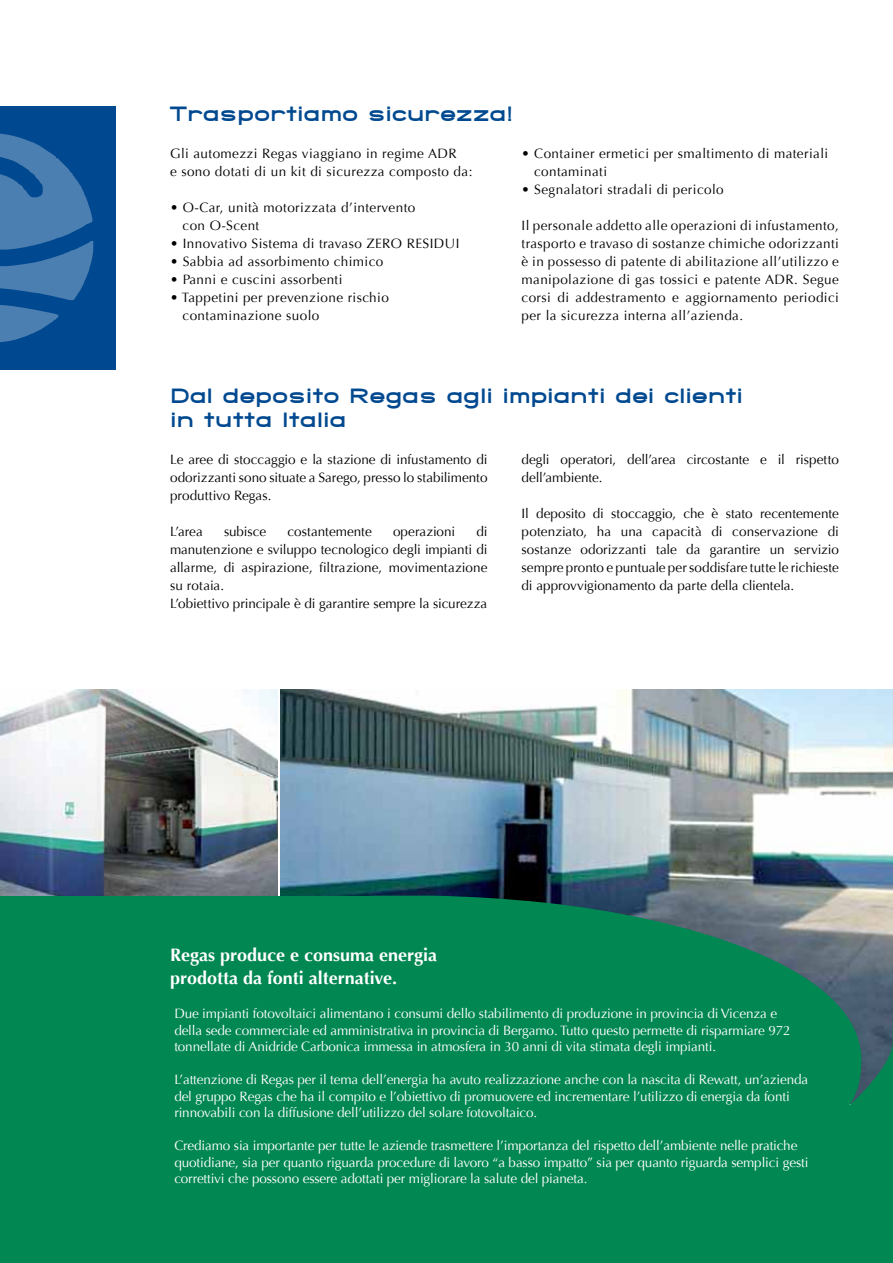
<style>
.page{position:relative;width:893px;height:1263px;background:#fff}
.page>*{position:absolute;margin:0;border:0;box-sizing:border-box;transform-origin:0 0}
.t1{font:800 21px/24px "SF Grandezza";letter-spacing:.05em;color:#004990}
.t2{font:700 18px/22.5px "Optima";color:#fff}
.t3{font:13.5px/18px "Optima";letter-spacing:.03em;color:#000}
.t4{font:13.5px/16.5px "Optima";letter-spacing:-.01em;color:#fff}
.t5{font:13.5px/18px "Optima";color:#000}
.t6{font:13.5px/18px "Optima";letter-spacing:-.005em;color:#000}
</style>
<div class="page">
<div style="left:0;top:106px;width:115px;height:264px;background:#004990"></div>
<svg style="left:0;top:134px;width:93px;height:208px"></svg>
<img style="left:281px;top:690px;width:612px;height:206px">
<img style="left:0;top:690px;width:278px;height:206px">
<svg style="left:1px;top:896px;width:892px;height:367px;fill:#008752"></svg>
<div style="left:0;top:896px;width:379px;height:263px;background:#008752"></div>
<svg style="left:0;top:1159px;width:1px;height:104px"></svg>
<h1 class="t1" style="left:170px;top:102px;width:344px">Trasportiamo sicurezza!</h1>
<p class="t3" style="left:170px;top:145px;width:304px">Gli automezzi Regas viaggiano in regime ADR<br>e sono dotati di un kit di sicurezza composto da:</p>
<p class="t3" style="left:183px;top:199px;width:234px;text-indent:-12px">• O-Car, unità motorizzata d’intervento con O-Scent</p>
<p class="t3" style="left:170px;top:235px;width:291px">• Innovativo Sistema di travaso ZERO RESIDUI</p>
<p class="t3" style="left:170px;top:253px;width:215px">• Sabbia ad assorbimento chimico</p>
<p class="t3" style="left:170px;top:271px;width:174px">• Panni e cuscini assorbenti</p>
<p class="t3" style="left:183px;top:289px;width:208px;text-indent:-12px">• Tappetini per prevenzione rischio contaminazione suolo</p>
<p class="t3" style="left:534px;top:145px;width:296px;text-indent:-12px">• Container ermetici per smaltimento di materiali contaminati</p>
<p class="t3" style="left:521px;top:181px;width:204px">• Segnalatori stradali di pericolo</p>
<p class="t3" style="left:521px;top:217px;width:319px;text-align:justify">Il personale addetto alle operazioni di infustamento, trasporto e travaso di sostanze chimiche odorizzanti è in possesso di patente di abilitazione all’utilizzo e manipolazione di gas tossici e patente ADR. Segue corsi di addestramento e aggiornamento periodici per la sicurezza interna all’azienda.</p>
<h1 class="t1" style="left:171px;top:384px;width:573px">Dal deposito Regas agli impianti dei clienti in tutta Italia</h1>
<p class="t3" style="left:170px;top:451px;width:319px;text-align:justify">Le aree di stoccaggio e la stazione di infustamento di odorizzanti sono situate a Sarego, presso lo stabilimento produttivo Regas.</p>
<p class="t3" style="left:170px;top:523px;width:34px">L’area</p>
<p class="t6" style="left:224px;top:523px;width:44px">subisce</p>
<p class="t5" style="left:288px;top:523px;width:86px">costantemente</p>
<p class="t5" style="left:393px;top:523px;width:64px">operazioni</p>
<p class="t6" style="left:521px;top:451px;width:319px">degli operatori, dell’area circostante e il rispetto dell’ambiente.</p>
<p class="t3" style="left:521px;top:505px;width:319px;text-align:justify">Il deposito di stoccaggio, che è stato recentemente potenziato, ha una capacità di conservazione di sostanze odorizzanti tale da garantire un servizio sempre pronto e puntuale per soddisfare tutte le richieste di approvvigionamento da parte della clientela.</p>
<p class="t5" style="left:170px;top:523px;width:319px;text-indent:306px">di manutenzione e sviluppo tecnologico degli impianti di allarme, di aspirazione, filtrazione, movimentazione su rotaia.<br>L’obiettivo principale è di garantire sempre la sicurezza</p>
<h2 class="t2" style="left:170px;top:944px;width:269px">Regas produce e consuma energia prodotta da fonti alternative.</h2>
<p class="t4" style="left:174px;top:1006px;width:618px">Due impianti fotovoltaici alimentano i consumi dello stabilimento di produzione in provincia di Vicenza e della sede commerciale ed amministrativa in provincia di Bergamo. Tutto questo permette di risparmiare 972 tonnellate di Anidride Carbonica immessa in atmosfera in 30 anni di vita stimata degli impianti.</p>
<p class="t4" style="left:174px;top:1072px;width:635px">L’attenzione di Regas per il tema dell’energia ha avuto realizzazione anche con la nascita di Rewatt, un’azienda del gruppo Regas che ha il compito e l’obiettivo di promuovere ed incrementare l’utilizzo di energia da fonti rinnovabili con la diffusione dell’utilizzo del solare fotovoltaico.</p>
<p class="t4" style="left:174px;top:1138px;width:636px">Crediamo sia importante per tutte le aziende trasmettere l’importanza del rispetto dell’ambiente nelle pratiche quotidiane, sia per quanto riguarda procedure di lavoro “a basso impatto” sia per quanto riguarda semplici gesti correttivi che possono essere adottati per migliorare la salute del pianeta.</p>
</div>
